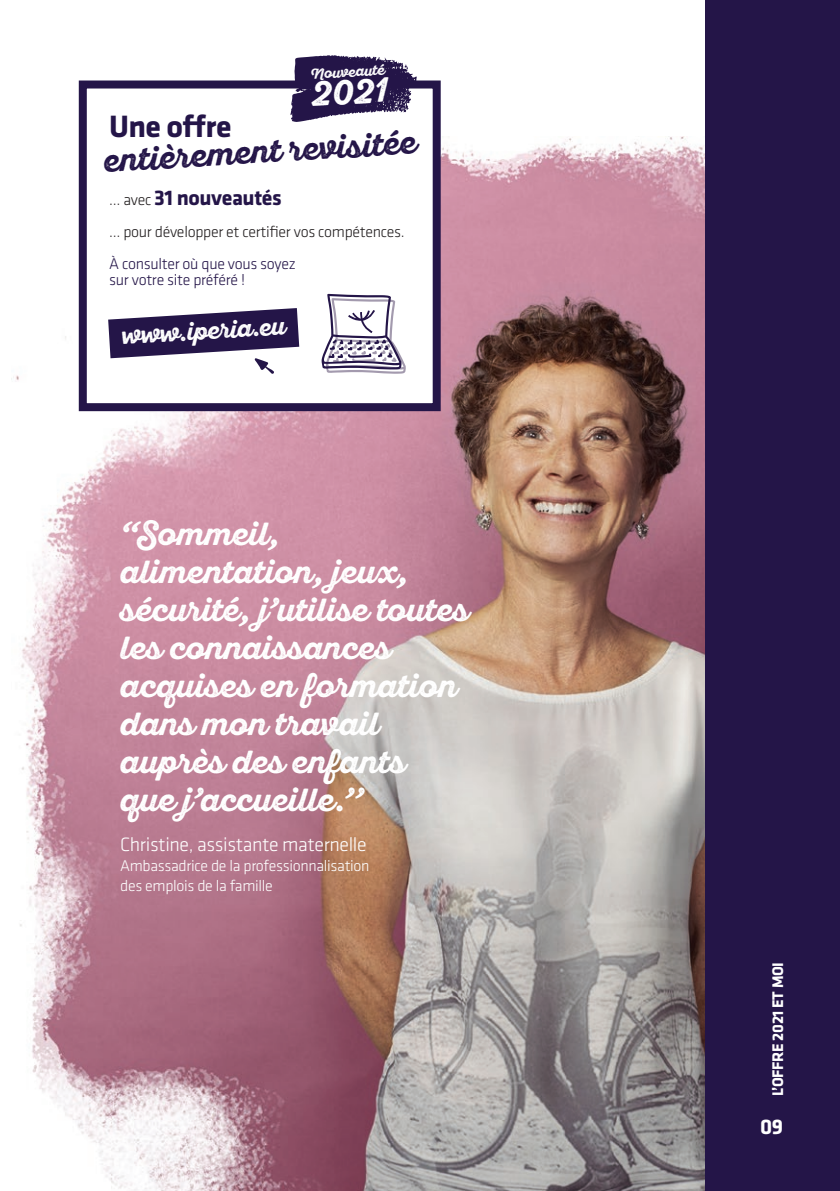
<style>
.page{position:relative;width:840px;height:1191px;background:#fff}
.page>*{position:absolute;margin:0;border:0;box-sizing:border-box;transform-origin:0 0}
.t1{font:700 34.4px "Sant Elia Rough";color:#fff}
.t2{font:700 32px/38px "Sant Elia Rough";color:#fff}
.t3{font:700 32px "Sant Elia Rough";color:#241548}
.t4{font:700 32px "Klavika Basic";letter-spacing:-.02em;color:#241548}
.t5{font:700 24px "Sant Elia Rough";color:#fff}
.t6{font:700 22px "Klavika Basic";letter-spacing:-.02em;color:#241548}
.t7{font:700 22px "Klavika Basic";color:#fff}
.t8{font:300 20px "Klavika Basic";letter-spacing:-.02em;color:#fff}
.t9{font:300 16px/20px "Klavika Basic";letter-spacing:-.02em;color:#fff}
.t10{font:300 16px/16px "Klavika Basic";letter-spacing:-.02em;color:#241548}
.t11{font:300 16px "Klavika Basic";letter-spacing:-.02em;color:#231f20}
.t12{font:700 16px "Klavika Basic";letter-spacing:-.02em;color:#fff}
.t13{font:700 14px "Sant Elia Rough";color:#fff}
.s1{font-weight:300;font-size:16px;color:#231f20}
</style>
<div class="page">
<img style="left:11px;top:137px;width:694px;height:1054px">
<div style="left:81px;top:87px;width:357px;height:318px;background:#fff"></div>
<div style="left:79px;top:80px;width:361px;height:331px;border:8px solid #241548"></div>
<svg style="left:290px;top:55px;width:126px;height:67px"></svg>
<svg style="left:108px;top:308px;width:191px;height:66px"></svg>
<div style="left:705px;top:0;width:134px;height:1191px;background:#241548"></div>
<svg style="left:321px;top:294px;width:84px;height:80px"></svg>
<p class="t13" style="left:310px;top:66px;width:76px;rotate:-3deg">Nouveauté</p>
<p class="t1" style="left:310px;top:75px;width:78px;rotate:-4deg">2021</p>
<p class="t4" style="left:109px;top:104px;width:124px">Une offre</p>
<p class="t3" style="left:102px;top:144px;width:315px;rotate:-4deg">entièrement revisitée</p>
<p class="t6" style="left:109px;top:182px;width:174px"><span class="s1">… avec</span> 31 nouveautés</p>
<p class="t11" style="left:109px;top:222px;width:297px">… pour développer et certifier vos compétences.</p>
<p class="t10" style="left:109px;top:256px;width:188px">À consulter où que vous soyez sur votre site préféré !</p>
<p class="t5" style="left:121px;top:323px;width:165px;rotate:-4deg">www.iperia.eu</p>
<p class="t2" style="left:120px;top:515px;width:350px">“Sommeil, alimentation, jeux, sécurité, j’utilise toutes les connaissances acquises en formation dans mon travail auprès des enfants<br>que j’accueille.’’</p>
<p class="t8" style="left:120px;top:832px;width:248px">Christine, assistante maternelle</p>
<p class="t9" style="left:120px;top:855px;width:251px">Ambassadrice de la professionnalisation des emplois de la famille</p>
<p class="t12" style="left:765px;top:1096px;width:136px;rotate:-90deg">L’OFFRE 2021 ET MOI</p>
<p class="t7" style="left:759px;top:1111px;width:24px">09</p>
</div>
